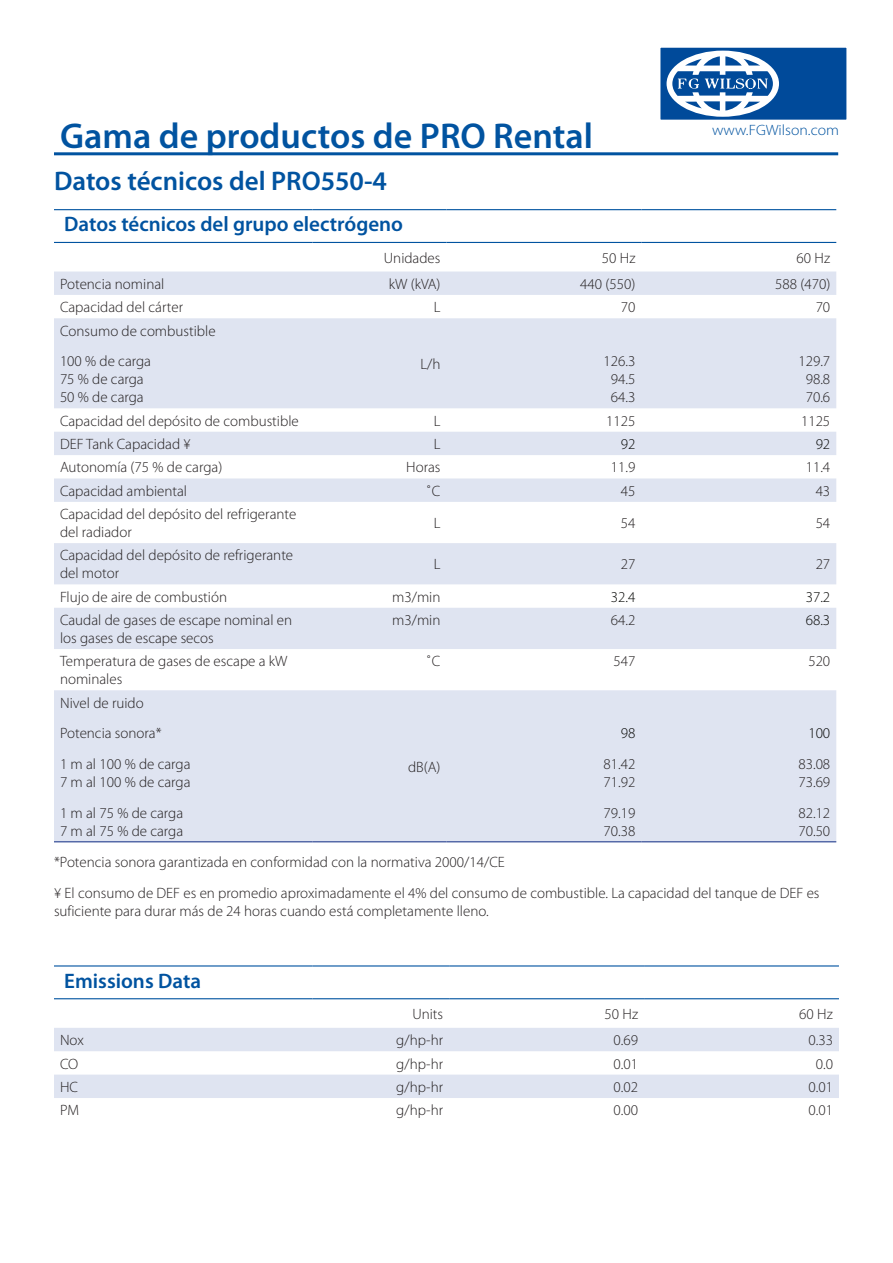
<style>
.page{position:relative;width:893px;height:1263px;background:#fff}
.page>*{position:absolute;margin:0;border:0;box-sizing:border-box;transform-origin:0 0}
.t1{font:600 36px "Myriad Pro";color:#0153a0}
._2__Option_Code_Title{font:600 27px "Myriad Pro";color:#0153a0}
._6_-_Table_Title{font:600 21px "Myriad Pro";color:#0153a0}
._7__Table_Text{font:300 15px/18px "Myriad Pro";color:#231f20}
._7__Table_Text-2{font:300 15px "Myriad Pro";color:#040503}
.t2{font:300 15px "Myriad Pro";color:#0153a0;scale:1.05 1}
</style>
<div class="page">
<hr style="left:54px;top:152px;width:784px;height:3px;background:#0153a0">
<div style="left:660px;top:47px;width:187px;height:73px;background:#004a9a"></div>
<svg style="left:667px;top:51px;width:112px;height:66px"></svg>
<svg style="left:54px;top:271px;width:782px;height:570px;fill:#dfe4f1"></svg>
<hr style="left:54px;top:209px;width:259px;height:1px;background:#0153a0">
<hr style="left:313px;top:209px;width:133px;height:1px;background:#0153a0">
<hr style="left:446px;top:209px;width:195px;height:1px;background:#0153a0">
<hr style="left:641px;top:209px;width:195px;height:1px;background:#0153a0">
<hr style="left:54px;top:242px;width:259px;height:1px;background:#0153a0">
<hr style="left:313px;top:242px;width:133px;height:1px;background:#0153a0">
<hr style="left:446px;top:242px;width:195px;height:1px;background:#0153a0">
<hr style="left:641px;top:242px;width:195px;height:1px;background:#0153a0">
<hr style="left:54px;top:841px;width:259px;height:1px;background:#253f8e">
<hr style="left:313px;top:841px;width:133px;height:1px;background:#253f8e">
<hr style="left:446px;top:841px;width:195px;height:1px;background:#253f8e">
<hr style="left:641px;top:841px;width:195px;height:1px;background:#253f8e">
<svg style="left:54px;top:1028px;width:785px;height:70px;fill:#dfe4f1"></svg>
<hr style="left:54px;top:965px;width:259px;height:1px;background:#0153a0">
<hr style="left:313px;top:965px;width:136px;height:1px;background:#0153a0">
<hr style="left:449px;top:965px;width:195px;height:1px;background:#0153a0">
<hr style="left:644px;top:965px;width:195px;height:1px;background:#0153a0">
<hr style="left:54px;top:998px;width:259px;height:1px;background:#0153a0">
<hr style="left:313px;top:998px;width:136px;height:1px;background:#0153a0">
<hr style="left:449px;top:998px;width:195px;height:1px;background:#0153a0">
<hr style="left:644px;top:998px;width:195px;height:1px;background:#0153a0">
<h1 class="t1" style="left:60px;top:113px;width:535px">Gama de productos de PRO Rental</h1>
<p class="t2" style="left:712px;top:121px;width:122px">www.FGWilson.com</p>
<p class="_2__Option_Code_Title" style="left:54px;top:164px;width:335px">Datos técnicos del PRO550-4</p>
<p class="_6_-_Table_Title" style="left:64px;top:211px;width:340px">Datos técnicos del grupo electrógeno</p>
<p class="_7__Table_Text" style="left:384px;top:249px;width:58px">Unidades</p>
<p class="_7__Table_Text" style="left:602px;top:249px;width:35px">50 Hz</p>
<p class="_7__Table_Text" style="left:797px;top:249px;width:35px">60 Hz</p>
<p class="_7__Table_Text" style="left:60px;top:275px;width:106px">Potencia nominal</p>
<p class="_7__Table_Text" style="left:389px;top:275px;width:53px">kW (kVA)</p>
<p class="_7__Table_Text" style="left:580px;top:275px;width:57px">440 (550)</p>
<p class="_7__Table_Text" style="left:775px;top:275px;width:57px">588 (470)</p>
<p class="_7__Table_Text" style="left:60px;top:298px;width:125px">Capacidad del cárter</p>
<p class="_7__Table_Text" style="left:434px;top:298px;width:8px">L</p>
<p class="_7__Table_Text" style="left:621px;top:298px;width:16px">70</p>
<p class="_7__Table_Text" style="left:816px;top:298px;width:16px">70</p>
<p class="_7__Table_Text" style="left:60px;top:322px;width:157px">Consumo de combustible</p>
<p class="_7__Table_Text" style="left:60px;top:353px;width:93px">100 % de carga<br>75 % de carga<br>50 % de carga</p>
<p class="_7__Table_Text" style="left:420px;top:355px;width:22px">L/h</p>
<p class="_7__Table_Text" style="left:603px;top:353px;width:33px;text-align:center">126.3<br>94.5<br>64.3</p>
<p class="_7__Table_Text" style="left:798px;top:353px;width:33px;text-align:center">129.7<br>98.8<br>70.6</p>
<p class="_7__Table_Text" style="left:60px;top:412px;width:240px">Capacidad del depósito de combustible</p>
<p class="_7__Table_Text" style="left:434px;top:412px;width:8px">L</p>
<p class="_7__Table_Text" style="left:606px;top:412px;width:31px">1125</p>
<p class="_7__Table_Text" style="left:801px;top:412px;width:31px">1125</p>
<p class="_7__Table_Text" style="left:60px;top:435px;width:132px">DEF Tank Capacidad ¥</p>
<p class="_7__Table_Text" style="left:434px;top:435px;width:8px">L</p>
<p class="_7__Table_Text-2" style="left:621px;top:436px;width:16px">92</p>
<p class="_7__Table_Text-2" style="left:816px;top:436px;width:16px">92</p>
<p class="_7__Table_Text" style="left:60px;top:459px;width:164px">Autonomía (75 % de carga)</p>
<p class="_7__Table_Text" style="left:406px;top:459px;width:36px">Horas</p>
<p class="_7__Table_Text" style="left:611px;top:459px;width:26px">11.9</p>
<p class="_7__Table_Text" style="left:806px;top:459px;width:26px">11.4</p>
<p class="_7__Table_Text" style="left:60px;top:482px;width:129px">Capacidad ambiental</p>
<p class="_7__Table_Text" style="left:426px;top:482px;width:16px">˚C</p>
<p class="_7__Table_Text" style="left:621px;top:482px;width:16px">45</p>
<p class="_7__Table_Text" style="left:816px;top:482px;width:16px">43</p>
<p class="_7__Table_Text" style="left:60px;top:505px;width:238px">Capacidad del depósito del refrigerante del radiador</p>
<p class="_7__Table_Text" style="left:434px;top:514px;width:8px">L</p>
<p class="_7__Table_Text" style="left:621px;top:514px;width:16px">54</p>
<p class="_7__Table_Text" style="left:816px;top:514px;width:16px">54</p>
<p class="_7__Table_Text" style="left:60px;top:547px;width:235px">Capacidad del depósito de refrigerante del motor</p>
<p class="_7__Table_Text" style="left:434px;top:556px;width:8px">L</p>
<p class="_7__Table_Text" style="left:621px;top:556px;width:16px">27</p>
<p class="_7__Table_Text" style="left:816px;top:556px;width:16px">27</p>
<p class="_7__Table_Text" style="left:60px;top:588px;width:169px">Flujo de aire de combustión</p>
<p class="_7__Table_Text" style="left:392px;top:588px;width:50px">m3/min</p>
<p class="_7__Table_Text-2" style="left:611px;top:588px;width:26px">32.4</p>
<p class="_7__Table_Text-2" style="left:806px;top:588px;width:26px">37.2</p>
<p class="_7__Table_Text" style="left:60px;top:611px;width:234px">Caudal de gases de escape nominal en los gases de escape secos</p>
<p class="_7__Table_Text" style="left:392px;top:611px;width:50px">m3/min</p>
<p class="_7__Table_Text" style="left:611px;top:611px;width:26px">64.2</p>
<p class="_7__Table_Text-2" style="left:806px;top:612px;width:26px">68.3</p>
<p class="_7__Table_Text" style="left:60px;top:652px;width:229px">Temperatura de gases de escape a kW nominales</p>
<p class="_7__Table_Text" style="left:426px;top:652px;width:16px">˚C</p>
<p class="_7__Table_Text" style="left:613px;top:652px;width:23px">547</p>
<p class="_7__Table_Text" style="left:808px;top:652px;width:23px">520</p>
<p class="_7__Table_Text" style="left:60px;top:694px;width:85px">Nivel de ruido</p>
<p class="_7__Table_Text" style="left:60px;top:724px;width:103px">Potencia sonora*</p>
<p class="_7__Table_Text" style="left:60px;top:755px;width:132px">1 m al 100 % de carga<br>7 m al 100 % de carga</p>
<p class="_7__Table_Text" style="left:60px;top:804px;width:125px">1 m al 75 % de carga<br>7 m al 75 % de carga</p>
<p class="_7__Table_Text-2" style="left:621px;top:725px;width:16px">98</p>
<p class="_7__Table_Text" style="left:603px;top:755px;width:33px">81.42<br>71.92</p>
<p class="_7__Table_Text" style="left:603px;top:804px;width:33px">79.19<br>70.38</p>
<p class="_7__Table_Text-2" style="left:808px;top:725px;width:23px">100</p>
<p class="_7__Table_Text" style="left:798px;top:755px;width:33px">83.08<br>73.69</p>
<p class="_7__Table_Text" style="left:798px;top:804px;width:33px">82.12<br>70.50</p>
<p class="_7__Table_Text" style="left:408px;top:758px;width:34px">dB(A)</p>
<p class="_7__Table_Text" style="left:54px;top:853px;width:452px">*Potencia sonora garantizada en conformidad con la normativa 2000/14/CE</p>
<p class="_7__Table_Text" style="left:54px;top:884px;width:767px">¥ El consumo de DEF es en promedio aproximadamente el 4% del consumo de combustible. La capacidad del tanque de DEF es suficiente para durar más de 24 horas cuando está completamente lleno.</p>
<p class="_6_-_Table_Title" style="left:64px;top:967px;width:138px">Emissions Data</p>
<p class="_7__Table_Text" style="left:412px;top:1005px;width:32px">Units</p>
<p class="_7__Table_Text" style="left:604px;top:1005px;width:35px">50 Hz</p>
<p class="_7__Table_Text" style="left:799px;top:1005px;width:35px">60 Hz</p>
<p class="_7__Table_Text" style="left:60px;top:1031px;width:25px">Nox</p>
<p class="_7__Table_Text" style="left:396px;top:1031px;width:48px">g/hp-hr</p>
<p class="_7__Table_Text" style="left:613px;top:1031px;width:26px">0.69</p>
<p class="_7__Table_Text" style="left:808px;top:1031px;width:26px">0.33</p>
<p class="_7__Table_Text" style="left:60px;top:1055px;width:20px">CO</p>
<p class="_7__Table_Text" style="left:396px;top:1055px;width:48px">g/hp-hr</p>
<p class="_7__Table_Text" style="left:613px;top:1055px;width:26px">0.01</p>
<p class="_7__Table_Text" style="left:816px;top:1055px;width:19px">0.0</p>
<p class="_7__Table_Text" style="left:60px;top:1078px;width:19px">HC</p>
<p class="_7__Table_Text" style="left:396px;top:1078px;width:48px">g/hp-hr</p>
<p class="_7__Table_Text" style="left:613px;top:1078px;width:26px">0.02</p>
<p class="_7__Table_Text" style="left:808px;top:1078px;width:26px">0.01</p>
<p class="_7__Table_Text" style="left:60px;top:1101px;width:21px">PM</p>
<p class="_7__Table_Text" style="left:396px;top:1101px;width:48px">g/hp-hr</p>
<p class="_7__Table_Text" style="left:613px;top:1101px;width:26px">0.00</p>
<p class="_7__Table_Text" style="left:808px;top:1101px;width:26px">0.01</p>
</div>
